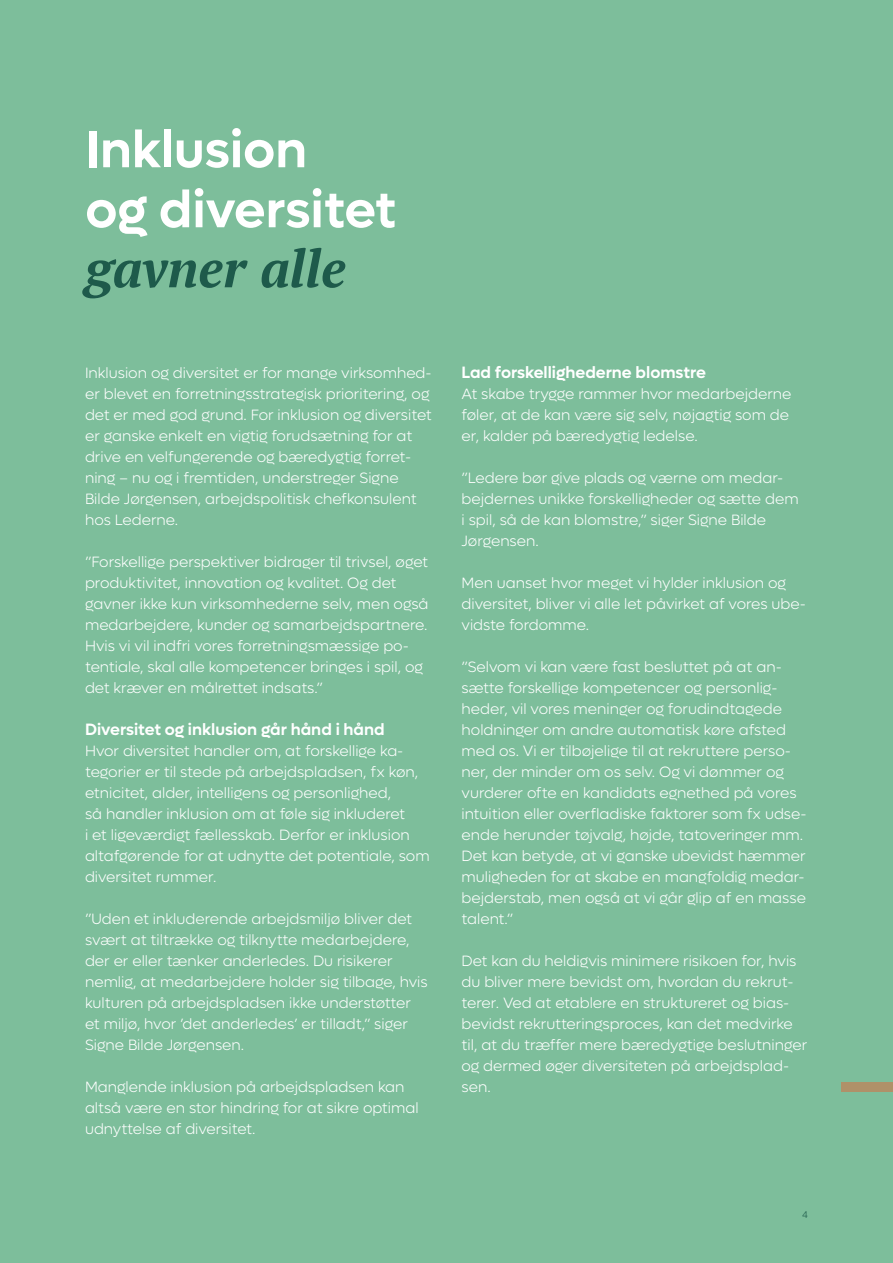
<style>
.page{position:relative;width:893px;height:1263px;background:#7dbe9b}
.page>*{position:absolute;margin:0;border:0;box-sizing:border-box;transform-origin:0 0}
.t1{font:600 52.5px/60px "Lufga";color:#fff}
.t2{font:italic 700 52.5px "PT Serif";color:#1e5a4b}
.t3{font:600 16.5px "Lufga";color:#fff}
.t4{font:300 15px/21px "Lufga";color:#fff}
.t5{font:300 9.75px "Lufga";color:#1e5a4b}
</style>
<div class="page">
<div style="left:842px;top:1083px;width:51px;height:9px;background:#af9169"></div>
<h1 class="t1" style="left:85px;top:119px;width:312px">Inklusion<br>og diversitet</h1>
<h1 class="t2" style="left:85px;top:235px;width:262px">gavner alle</h1>
<p class="t4" style="left:85px;top:362px;width:348px">Inklusion og diversitet er for mange virksomhed&shy;er blevet en forretningsstrategisk prioritering, og det er med god grund. For inklusion og diversitet er ganske enkelt en vigtig forudsætning for at drive en velfungerende og bæredygtig forret&shy;ning – nu og i fremtiden, understreger Signe Bilde Jørgensen, arbejdspolitisk chefkonsulent hos Lederne.</p>
<p class="t4" style="left:85px;top:551px;width:345px">”Forskellige perspektiver bidrager til trivsel, øget produktivitet, innovation og kvalitet. Og det gavner ikke kun virksomhederne selv, men også medarbejdere, kunder og samarbejdspartnere.<br>Hvis vi vil indfri vores forretningsmæssige po&shy;tentiale, skal alle kompetencer bringes i spil, og det kræver en målrettet indsats.”</p>
<p class="t3" style="left:85px;top:720px;width:301px">Diversitet og inklusion går hånd i hånd</p>
<p class="t4" style="left:85px;top:740px;width:346px">Hvor diversitet handler om, at forskellige ka&shy;tegorier er til stede på arbejdspladsen, fx køn, etnicitet, alder, intelligens og personlighed,<br>så handler inklusion om at føle sig inkluderet<br>i et ligeværdigt fællesskab. Derfor er inklusion altafgørende for at udnytte det potentiale, som diversitet rummer.</p>
<p class="t4" style="left:85px;top:908px;width:344px">”Uden et inkluderende arbejdsmiljø bliver det svært at tiltrække og tilknytte medarbejdere, der er eller tænker anderledes. Du risikerer nemlig, at medarbejdere holder sig tilbage, hvis kulturen på arbejdspladsen ikke understøtter et miljø, hvor ’det anderledes’ er tilladt,” siger Signe Bilde Jørgensen.</p>
<p class="t4" style="left:85px;top:1076px;width:335px">Manglende inklusion på arbejdspladsen kan altså være en stor hindring for at sikre optimal udnyttelse af diversitet.</p>
<p class="t3" style="left:462px;top:363px;width:246px">Lad forskellighederne blomstre</p>
<p class="t4" style="left:462px;top:383px;width:331px">At skabe trygge rammer hvor medarbejderne føler, at de kan være sig selv, nøjagtig som de er, kalder på bæredygtig ledelse.</p>
<p class="t4" style="left:462px;top:467px;width:339px">”Ledere bør give plads og værne om medar&shy;bejdernes unikke forskelligheder og sætte dem i spil, så de kan blomstre,” siger Signe Bilde Jørgensen.</p>
<p class="t4" style="left:462px;top:572px;width:346px">Men uanset hvor meget vi hylder inklusion og diversitet, bliver vi alle let påvirket af vores ube&shy;vidste fordomme.</p>
<p class="t4" style="left:462px;top:656px;width:347px">”Selvom vi kan være fast besluttet på at an&shy;sætte forskellige kompetencer og personlig&shy;heder, vil vores meninger og forudindtagede holdninger om andre automatisk køre afsted med os. Vi er tilbøjelige til at rekruttere perso&shy;ner, der minder om os selv. Og vi dømmer og vurderer ofte en kandidats egnethed på vores intuition eller overfladiske faktorer som fx udse&shy;ende herunder tøjvalg, højde, tatoveringer mm.<br>Det kan betyde, at vi ganske ubevidst hæmmer muligheden for at skabe en mangfoldig medar&shy;bejderstab, men også at vi går glip af en masse talent.”</p>
<p class="t4" style="left:462px;top:950px;width:347px">Det kan du heldigvis minimere risikoen for, hvis du bliver mere bevidst om, hvordan du rekrut&shy;terer. Ved at etablere en struktureret og bias&shy;bevidst rekrutteringsproces, kan det medvirke til, at du træffer mere bæredygtige beslutninger og dermed øger diversiteten på arbejdsplad&shy;sen.</p>
<p class="t5" style="left:802px;top:1209px;width:7px">4</p>
</div>
